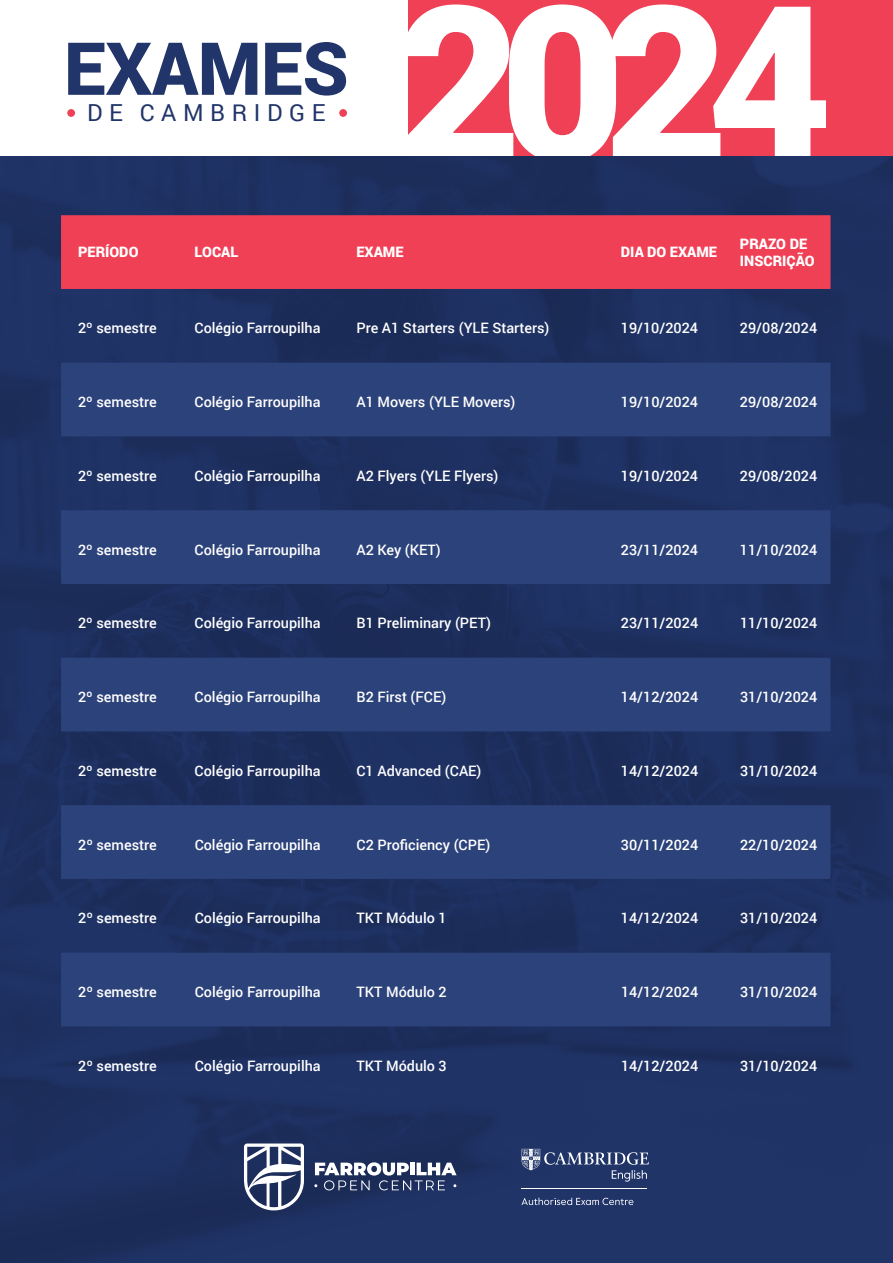
<style>
.page{position:relative;width:893px;height:1263px;background:#fff}
.page>*{position:absolute;margin:0;border:0;box-sizing:border-box;transform-origin:0 0}
.t1{font:900 216.15px "Roboto";color:#fff}
.t2{font:900 73.2px "Roboto";letter-spacing:-.005em;color:#21356a}
.t3{font:23.4px "Roboto";letter-spacing:.28em;color:#21356a}
.t4{font:500 14.4px "Roboto";color:#fff}
.t5{font:900 14.4px/17.2px "Roboto";color:#fff}
</style>
<div class="page">
<div style="left:408px;top:0;width:485px;height:155px;background:#ef4056"></div>
<img style="left:0;top:156px;width:893px;height:1107px">
<div style="left:61px;top:215px;width:769px;height:74px;background:#ef4056"></div>
<svg style="left:61px;top:363px;width:769px;height:663px;fill:#2c427a"></svg>
<div style="left:67px;top:109px;width:8px;height:8px;background:#ef4056;border-radius:50%"></div>
<div style="left:339px;top:109px;width:8px;height:8px;background:#ef4056;border-radius:50%"></div>
<svg style="left:244px;top:1143px;width:60px;height:67px"></svg>
<svg style="left:314px;top:1162px;width:143px;height:28px"></svg>
<svg style="left:521px;top:1198px;width:112px;height:7px"></svg>
<hr style="left:522px;top:1188px;width:125px;height:1px;background:#fff">
<svg style="left:522px;top:1149px;width:127px;height:32px"></svg>
<h2 class="t2" style="left:64px;top:17px;width:286px">EXAMES</h2>
<h3 class="t3" style="left:87px;top:97px;width:240px">DE CAMBRIDGE</h3>
<h1 class="t1" style="left:396px;top:-69px;width:437px">2024</h1>
<p class="t5" style="left:78px;top:243px;width:62px">PERÍODO</p>
<p class="t5" style="left:195px;top:243px;width:45px">LOCAL</p>
<p class="t5" style="left:356px;top:243px;width:49px">EXAME</p>
<p class="t5" style="left:621px;top:243px;width:98px">DIA DO EXAME</p>
<p class="t5" style="left:740px;top:234px;width:76px">PRAZO DE<br>INSCRIÇÃO</p>
<p class="t4" style="left:78px;top:318px;width:80px">2º semestre</p>
<p class="t4" style="left:195px;top:318px;width:128px">Colégio Farroupilha</p>
<p class="t4" style="left:356px;top:318px;width:195px">Pre A1 Starters (YLE Starters)</p>
<p class="t4" style="left:621px;top:318px;width:79px">19/10/2024</p>
<p class="t4" style="left:740px;top:318px;width:79px">29/08/2024</p>
<p class="t4" style="left:78px;top:392px;width:80px">2º semestre</p>
<p class="t4" style="left:195px;top:392px;width:128px">Colégio Farroupilha</p>
<p class="t4" style="left:356px;top:392px;width:161px">A1 Movers (YLE Movers)</p>
<p class="t4" style="left:621px;top:392px;width:79px">19/10/2024</p>
<p class="t4" style="left:740px;top:392px;width:79px">29/08/2024</p>
<p class="t4" style="left:78px;top:466px;width:80px">2º semestre</p>
<p class="t4" style="left:195px;top:466px;width:128px">Colégio Farroupilha</p>
<p class="t4" style="left:356px;top:466px;width:143px">A2 Flyers (YLE Flyers)</p>
<p class="t4" style="left:621px;top:466px;width:79px">19/10/2024</p>
<p class="t4" style="left:740px;top:466px;width:79px">29/08/2024</p>
<p class="t4" style="left:78px;top:539px;width:80px">2º semestre</p>
<p class="t4" style="left:195px;top:539px;width:128px">Colégio Farroupilha</p>
<p class="t4" style="left:356px;top:539px;width:86px">A2 Key (KET)</p>
<p class="t4" style="left:621px;top:539px;width:79px">23/11/2024</p>
<p class="t4" style="left:740px;top:539px;width:79px">11/10/2024</p>
<p class="t4" style="left:78px;top:613px;width:80px">2º semestre</p>
<p class="t4" style="left:195px;top:613px;width:128px">Colégio Farroupilha</p>
<p class="t4" style="left:356px;top:613px;width:136px">B1 Preliminary (PET)</p>
<p class="t4" style="left:621px;top:613px;width:79px">23/11/2024</p>
<p class="t4" style="left:740px;top:613px;width:79px">11/10/2024</p>
<p class="t4" style="left:78px;top:687px;width:80px">2º semestre</p>
<p class="t4" style="left:195px;top:687px;width:128px">Colégio Farroupilha</p>
<p class="t4" style="left:356px;top:687px;width:91px">B2 First (FCE)</p>
<p class="t4" style="left:621px;top:687px;width:79px">14/12/2024</p>
<p class="t4" style="left:740px;top:687px;width:79px">31/10/2024</p>
<p class="t4" style="left:78px;top:761px;width:80px">2º semestre</p>
<p class="t4" style="left:195px;top:761px;width:128px">Colégio Farroupilha</p>
<p class="t4" style="left:356px;top:761px;width:127px">C1 Advanced (CAE)</p>
<p class="t4" style="left:621px;top:761px;width:79px">14/12/2024</p>
<p class="t4" style="left:740px;top:761px;width:79px">31/10/2024</p>
<p class="t4" style="left:78px;top:834px;width:80px">2º semestre</p>
<p class="t4" style="left:195px;top:834px;width:128px">Colégio Farroupilha</p>
<p class="t4" style="left:356px;top:834px;width:135px">C2 Proficiency (CPE)</p>
<p class="t4" style="left:621px;top:834px;width:79px">30/11/2024</p>
<p class="t4" style="left:740px;top:834px;width:79px">22/10/2024</p>
<p class="t4" style="left:78px;top:908px;width:80px">2º semestre</p>
<p class="t4" style="left:195px;top:908px;width:128px">Colégio Farroupilha</p>
<p class="t4" style="left:356px;top:908px;width:92px">TKT Módulo 1</p>
<p class="t4" style="left:621px;top:908px;width:79px">14/12/2024</p>
<p class="t4" style="left:740px;top:908px;width:79px">31/10/2024</p>
<p class="t4" style="left:78px;top:982px;width:80px">2º semestre</p>
<p class="t4" style="left:195px;top:982px;width:128px">Colégio Farroupilha</p>
<p class="t4" style="left:357px;top:982px;width:92px">TKT Módulo 2</p>
<p class="t4" style="left:621px;top:982px;width:79px">14/12/2024</p>
<p class="t4" style="left:740px;top:982px;width:79px">31/10/2024</p>
<p class="t4" style="left:78px;top:1056px;width:80px">2º semestre</p>
<p class="t4" style="left:195px;top:1056px;width:128px">Colégio Farroupilha</p>
<p class="t4" style="left:357px;top:1056px;width:92px">TKT Módulo 3</p>
<p class="t4" style="left:621px;top:1056px;width:79px">14/12/2024</p>
<p class="t4" style="left:740px;top:1056px;width:79px">31/10/2024</p>
</div>
